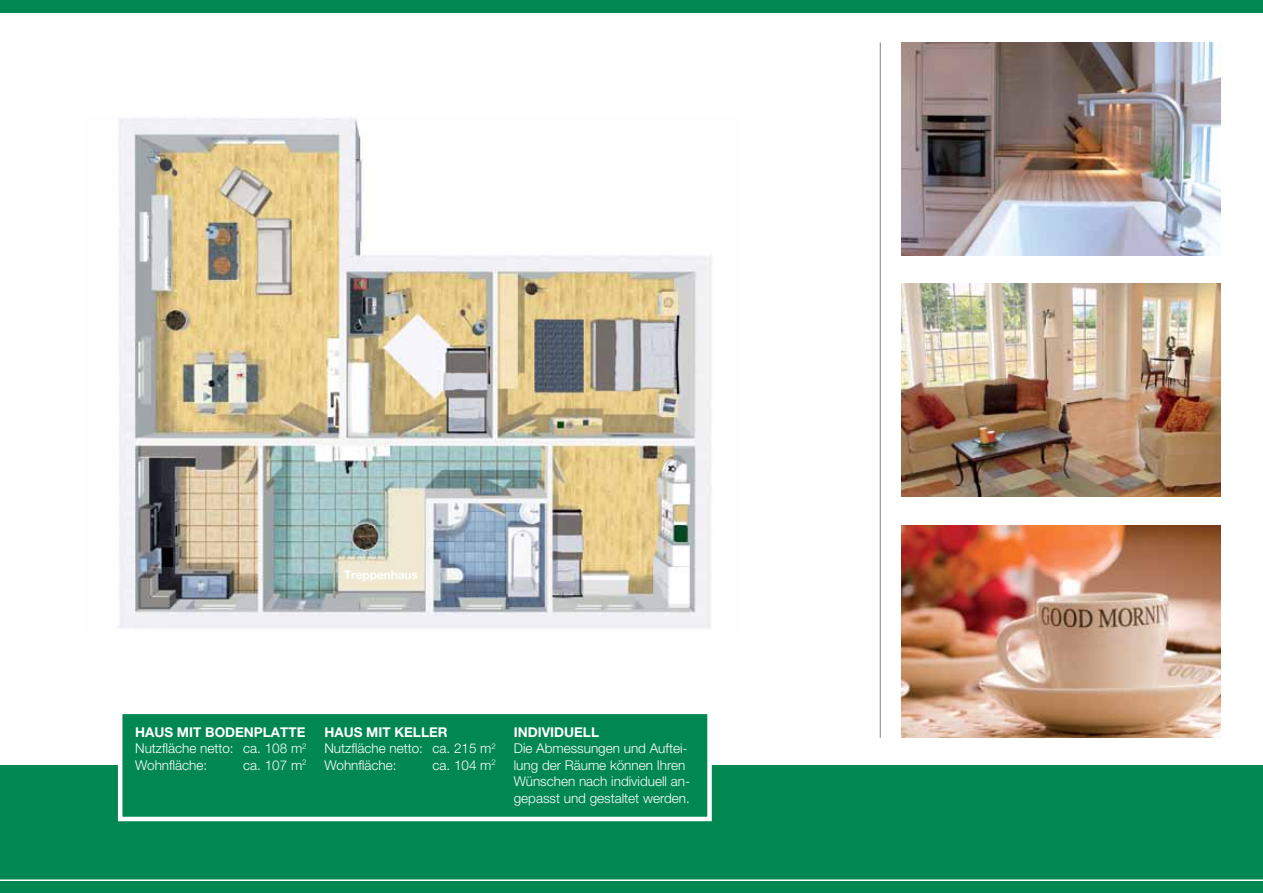
<style>
.page{position:relative;width:1263px;height:893px;background:#fff}
.page>*{position:absolute;margin:0;border:0;box-sizing:border-box;transform-origin:0 0}
.t1{font:300 13.5px/16.5px "Helvetica Neue LT Pro";color:#fff}
.t2{font:700 13.5px "Helvetica Neue LT Pro";color:#fff}
.t3{font:700 12px "Helvetica Neue LT Pro";color:#fff}
.s1{font-weight:700}
</style>
<div class="page">
<div style="left:0;top:765px;width:1263px;height:128px;background:#008752"></div>
<hr style="left:0;top:879px;width:1263px;height:2px;background:#fff">
<div style="left:0;top:0;width:1263px;height:13px;background:#008752"></div>
<div style="left:120px;top:712px;width:589px;height:107px;background:#008752"></div>
<div style="left:118px;top:710px;width:594px;height:111px;border:4px solid #fff"></div>
<hr style="left:880px;top:43px;width:1px;height:695px;background:#807f83">
<img style="left:901px;top:284px;width:319px;height:212px">
<img style="left:901px;top:43px;width:319px;height:212px">
<img style="left:901px;top:525px;width:319px;height:213px">
<img style="left:118px;top:118px;width:594px;height:510px">
<p class="t3" style="left:344px;top:567px;width:75px">TREPPENHAUS</p>
<p class="t1" style="left:135px;top:723px;width:173px;text-align:justify"><span class="s1">HAUS MIT BODENPLATTE </span>Nutzfläche netto: ca. 108 m<sup>2<br></sup>Wohnfläche:</p>
<p class="t1" style="left:243px;top:756px;width:65px">ca. 107 m<sup>2</sup></p>
<p class="t1" style="left:324px;top:723px;width:173px"><span class="s1">HAUS MIT KELLER<br></span>Nutzfläche netto: ca. 215 m<sup>2<br></sup>Wohnfläche:</p>
<p class="t1" style="left:432px;top:756px;width:65px">ca. 104 m<sup>2</sup></p>
<p class="t2" style="left:514px;top:723px;width:87px">INDIVIDUELL</p>
<p class="t1" style="left:514px;top:740px;width:178px">Die Abmessungen und Auftei&shy;lung der Räume können Ihren<br>Wünschen nach individuell an&shy;gepasst und gestaltet werden.</p>
</div>
